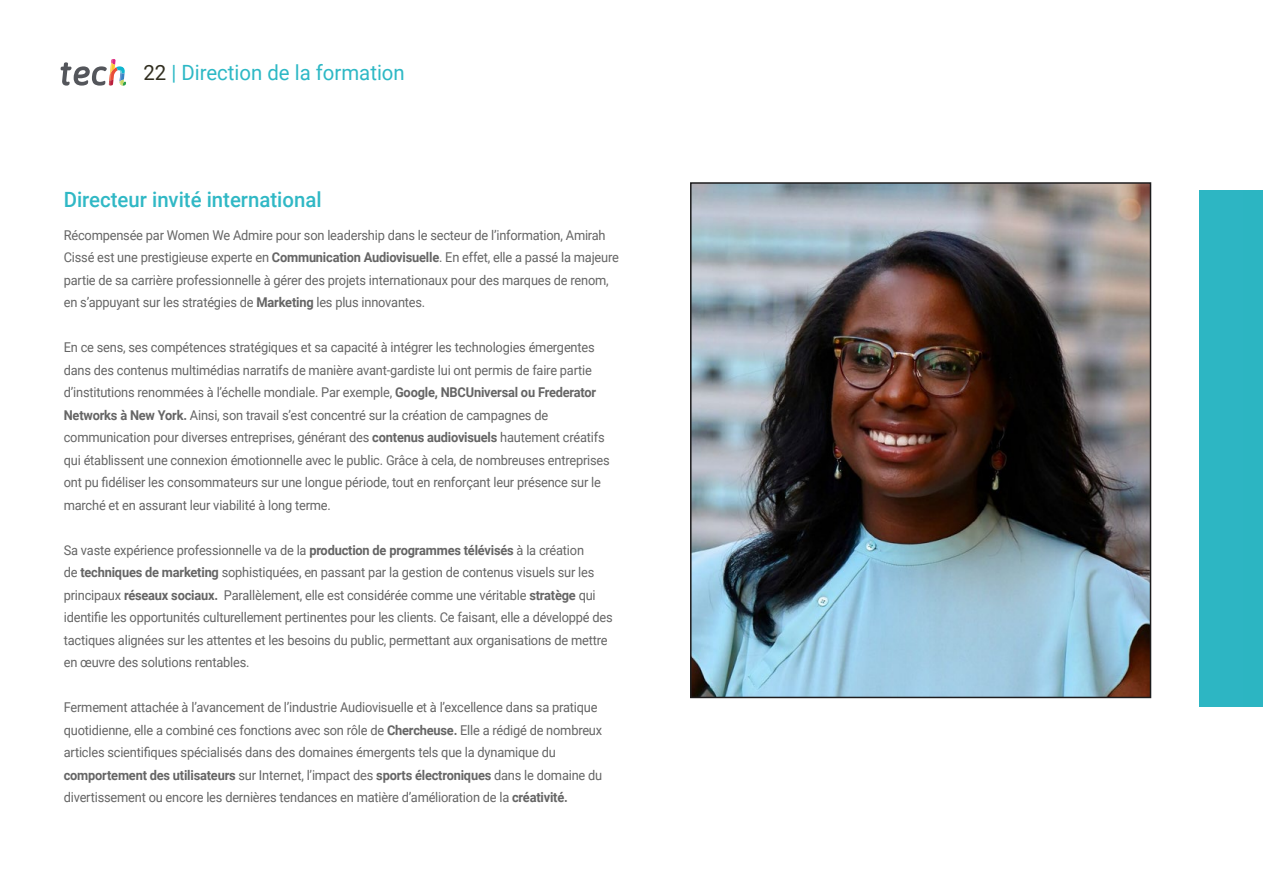
<style>
.page{position:relative;width:1263px;height:893px;background:#fff}
.page>*{position:absolute;margin:0;border:0;box-sizing:border-box;transform-origin:0 0}
.t1{font:500 21px "Roboto";color:#30b8c5}
.t2{font:21px "Roboto";color:#2db8c5}
.t3{font:13.5px/22.5px "Roboto";letter-spacing:-.015em;color:#656565;scale:.95 1}
.s1{color:#312e20}
.s2{font-weight:700}
</style>
<div class="page">
<svg style="left:61px;top:59px;width:65px;height:27px"></svg>
<div style="left:1199px;top:191px;width:64px;height:516px;background:#2db5c3"></div>
<img style="left:693px;top:185px;width:455px;height:510px">
<div style="left:690px;top:182px;width:461px;height:516px;border:2px solid #1d1c1d"></div>
<h1 class="t2" style="left:144px;top:57px;width:263px"><span class="s1">22</span> | Direction de la formation</h1>
<h1 class="t1" style="left:64px;top:184px;width:259px">Directeur invité international</h1>
<p class="t3" style="left:64px;top:223px;width:586px">Récompensée par Women We Admire pour son leadership dans le secteur de l’information, Amirah Cissé est une prestigieuse experte en <span class="s2">Communication Audiovisuelle</span>. En effet, elle a passé la majeure partie de sa carrière professionnelle à gérer des projets internationaux pour des marques de renom, en s’appuyant sur les stratégies de <span class="s2">Marketing</span> les plus innovantes.</p>
<p class="t3" style="left:64px;top:336px;width:576px">En ce sens, ses compétences stratégiques et sa capacité à intégrer les technologies émergentes dans des contenus multimédias narratifs de manière avant-gardiste lui ont permis de faire partie d’institutions renommées à l’échelle mondiale. Par exemple, <span class="s2">Google, NBCUniversal ou Frederator Networks à New York.</span> Ainsi, son travail s’est concentré sur la création de campagnes de communication pour diverses entreprises, générant des <span class="s2">contenus audiovisuels</span> hautement créatifs qui établissent une connexion émotionnelle avec le public. Grâce à cela, de nombreuses entreprises ont pu fidéliser les consommateurs sur une longue période, tout en renforçant leur présence sur le marché et en assurant leur viabilité à long terme.</p>
<p class="t3" style="left:64px;top:538px;width:579px">Sa vaste expérience professionnelle va de la <span class="s2">production de programmes télévisés</span> à la création<br>de <span class="s2">techniques de marketing</span> sophistiquées, en passant par la gestion de contenus visuels sur les principaux <span class="s2">réseaux sociaux.</span> Parallèlement, elle est considérée comme une véritable <span class="s2">stratège</span> qui identifie les opportunités culturellement pertinentes pour les clients. Ce faisant, elle a développé des tactiques alignées sur les attentes et les besoins du public, permettant aux organisations de mettre en œuvre des solutions rentables.</p>
<p class="t3" style="left:64px;top:696px;width:568px">Fermement attachée à l’avancement de l’industrie Audiovisuelle et à l’excellence dans sa pratique quotidienne, elle a combiné ces fonctions avec son rôle de <span class="s2">Chercheuse.</span> Elle a rédigé de nombreux articles scientifiques spécialisés dans des domaines émergents tels que la dynamique du <span class="s2">comportement des utilisateurs</span> sur Internet, l’impact des <span class="s2">sports électroniques</span> dans le domaine du divertissement ou encore les dernières tendances en matière d’amélioration de la <span class="s2">créativité.</span></p>
</div>
